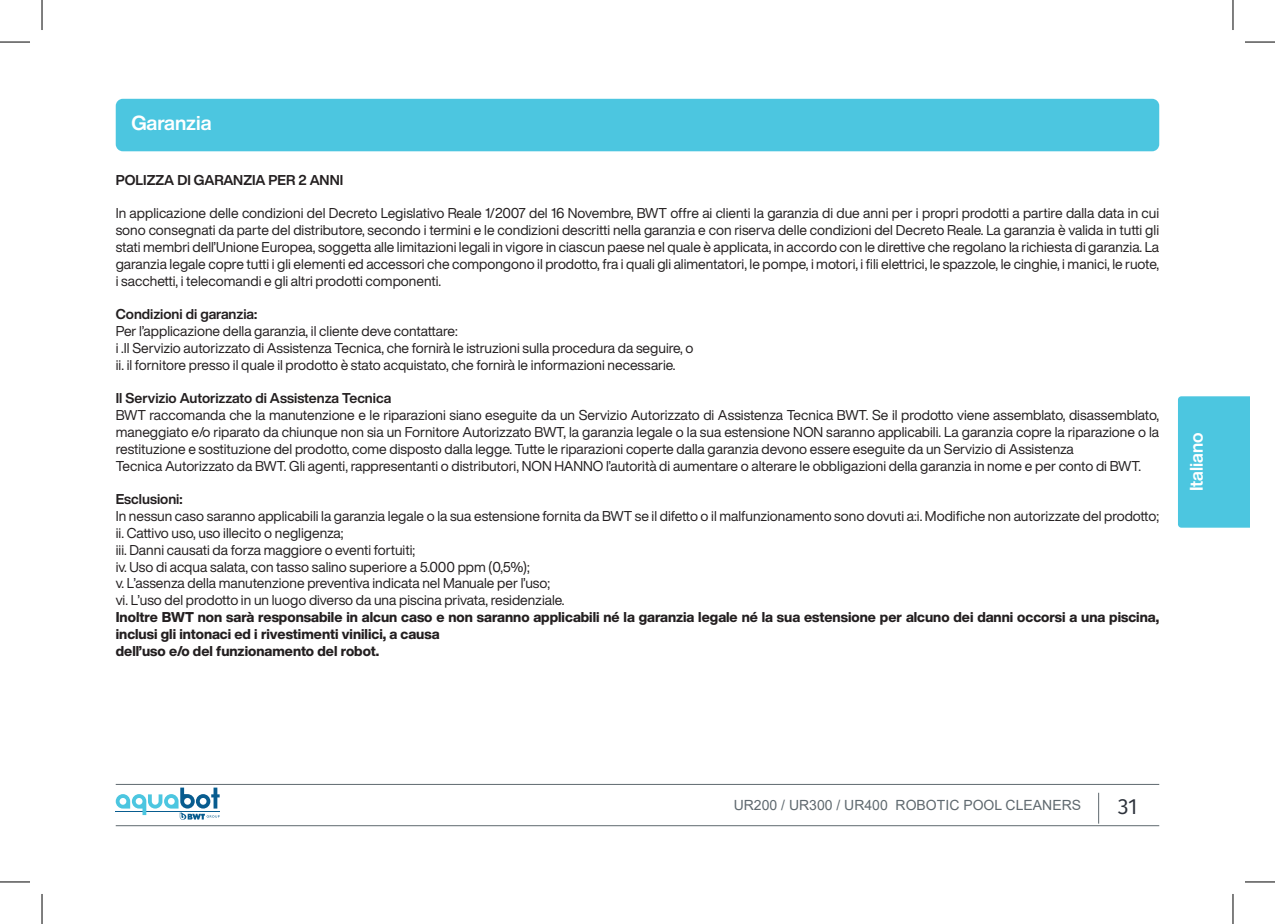
<style>
.page{position:relative;width:1275px;height:924px;background:#fff}
.page>*{position:absolute;margin:0;border:0;box-sizing:border-box;transform-origin:0 0}
.t1{font:22px "Fira Sans";color:#2d323b}
.t2{font:700 20px "Helvetica Now Display";color:#fff}
.t3{font:700 18px "Helvetica Now Display";color:#fff}
.t4{font:14px/16.8px "Helvetica Now Display";color:#231f20;text-align:justify}
.t5{font:800 14px/16.8px "Helvetica Now Display";color:#231f20}
.t6{font:700 14px "Helvetica Now Display";color:#231f20}
.t7{font:14px "Arial";color:#5f696f}
</style>
<div class="page">
<div style="left:1178px;top:396px;width:72px;height:131px;background:#4cc6e0"></div>
<div style="left:1187px;top:416px;width:21px;height:91px;background:#4cc6e0"></div>
<hr style="left:116px;top:824px;width:1043px;height:1px;background:#5f696f">
<hr style="left:116px;top:783px;width:1043px;height:1px;background:#5f696f">
<hr style="left:1098px;top:792px;width:1px;height:31px;background:#5f696f">
<svg style="left:116px;top:787px;width:104px;height:32px"></svg>
<div style="left:116px;top:99px;width:1043px;height:52px;background:#4cc6e0;border-radius:7px"></div>
<hr style="left:0;top:42px;width:30px;height:1px;background:#000">
<hr style="left:1245px;top:42px;width:30px;height:1px;background:#000">
<hr style="left:0;top:881px;width:30px;height:1px;background:#000">
<hr style="left:1245px;top:881px;width:30px;height:1px;background:#000">
<hr style="left:42px;top:0;width:1px;height:30px;background:#000">
<hr style="left:42px;top:893px;width:1px;height:30px;background:#000">
<hr style="left:1232px;top:0;width:1px;height:30px;background:#000">
<hr style="left:1232px;top:893px;width:1px;height:30px;background:#000">
<p class="t2" style="left:131px;top:108px;width:82px">Garanzia</p>
<p class="t6" style="left:116px;top:170px;width:229px">POLIZZA DI GARANZIA PER 2 ANNI</p>
<p class="t4" style="left:116px;top:205px;width:1045px">In applicazione delle condizioni del Decreto Legislativo Reale 1/2007 del 16 Novembre, BWT offre ai clienti la garanzia di due anni per i propri prodotti a partire dalla data in cui sono consegnati da parte del distributore, secondo i termini e le condizioni descritti nella garanzia e con riserva delle condizioni del Decreto Reale. La garanzia è valida in tutti gli stati membri dell’Unione Europea, soggetta alle limitazioni legali in vigore in ciascun paese nel quale è applicata, in accordo con le direttive che regolano la richiesta di garanzia. La garanzia legale copre tutti i gli elementi ed accessori che compongono il prodotto, fra i quali gli alimentatori, le pompe, i motori, i fili elettrici, le spazzole, le cinghie, i manici, le ruote, i sacchetti, i telecomandi e gli altri prodotti componenti.</p>
<p class="t6" style="left:116px;top:304px;width:143px">Condizioni di garanzia:</p>
<p class="t4" style="left:116px;top:322px;width:344px">Per l’applicazione della garanzia, il cliente deve contattare:</p>
<p class="t4" style="left:116px;top:339px;width:579px">i .Il Servizio autorizzato di Assistenza Tecnica, che fornirà le istruzioni sulla procedura da seguire, o</p>
<p class="t4" style="left:116px;top:356px;width:561px">ii. il fornitore presso il quale il prodotto è stato acquistato, che fornirà le informazioni necessarie.</p>
<p class="t6" style="left:116px;top:388px;width:277px">Il Servizio Autorizzato di Assistenza Tecnica</p>
<p class="t4" style="left:116px;top:406px;width:1045px">BWT raccomanda che la manutenzione e le riparazioni siano eseguite da un Servizio Autorizzato di Assistenza Tecnica BWT. Se il prodotto viene assemblato, disassemblato, maneggiato e/o riparato da chiunque non sia un Fornitore Autorizzato BWT, la garanzia legale o la sua estensione NON saranno applicabili. La garanzia copre la riparazione o la restituzione e sostituzione del prodotto, come disposto dalla legge. Tutte le riparazioni coperte dalla garanzia devono essere eseguite da un Servizio di Assistenza</p>
<p class="t4" style="left:116px;top:457px;width:1027px">Tecnica Autorizzato da BWT. Gli agenti, rappresentanti o distributori, NON HANNO l’autorità di aumentare o alterare le obbligazioni della garanzia in nome e per conto di BWT.</p>
<p class="t6" style="left:116px;top:489px;width:68px">Esclusioni:</p>
<p class="t4" style="left:116px;top:507px;width:1045px">In nessun caso saranno applicabili la garanzia legale o la sua estensione fornita da BWT se il difetto o il malfunzionamento sono dovuti a:i. Modifiche non autorizzate del prodotto;</p>
<p class="t4" style="left:116px;top:524px;width:229px">ii. Cattivo uso, uso illecito o negligenza;</p>
<p class="t4" style="left:116px;top:541px;width:301px">iii. Danni causati da forza maggiore o eventi fortuiti;</p>
<p class="t4" style="left:116px;top:558px;width:415px">iv. Uso di acqua salata, con tasso salino superiore a 5.000 ppm (0,5%);</p>
<p class="t4" style="left:116px;top:574px;width:436px">v. L’assenza della manutenzione preventiva indicata nel Manuale per l’uso;</p>
<p class="t4" style="left:116px;top:591px;width:450px">vi. L’uso del prodotto in un luogo diverso da una piscina privata, residenziale.</p>
<p class="t5" style="left:116px;top:608px;width:1045px">Inoltre BWT non sarà responsabile in alcun caso e non saranno applicabili né la garanzia legale né la sua estensione per alcuno dei danni occorsi a una piscina, inclusi gli intonaci ed i rivestimenti vinilici, a causa</p>
<p class="t5" style="left:116px;top:642px;width:265px">dell’uso e/o del funzionamento del robot.</p>
<p class="t3" style="left:1184px;top:491px;width:60px;rotate:-90deg">Italiano</p>
<p class="t7" style="left:733px;top:795px;width:349px">UR200 / UR300 / UR400 ROBOTIC POOL CLEANERS</p>
<h1 class="t1" style="left:1117px;top:789px;width:21px">31</h1>
</div>
